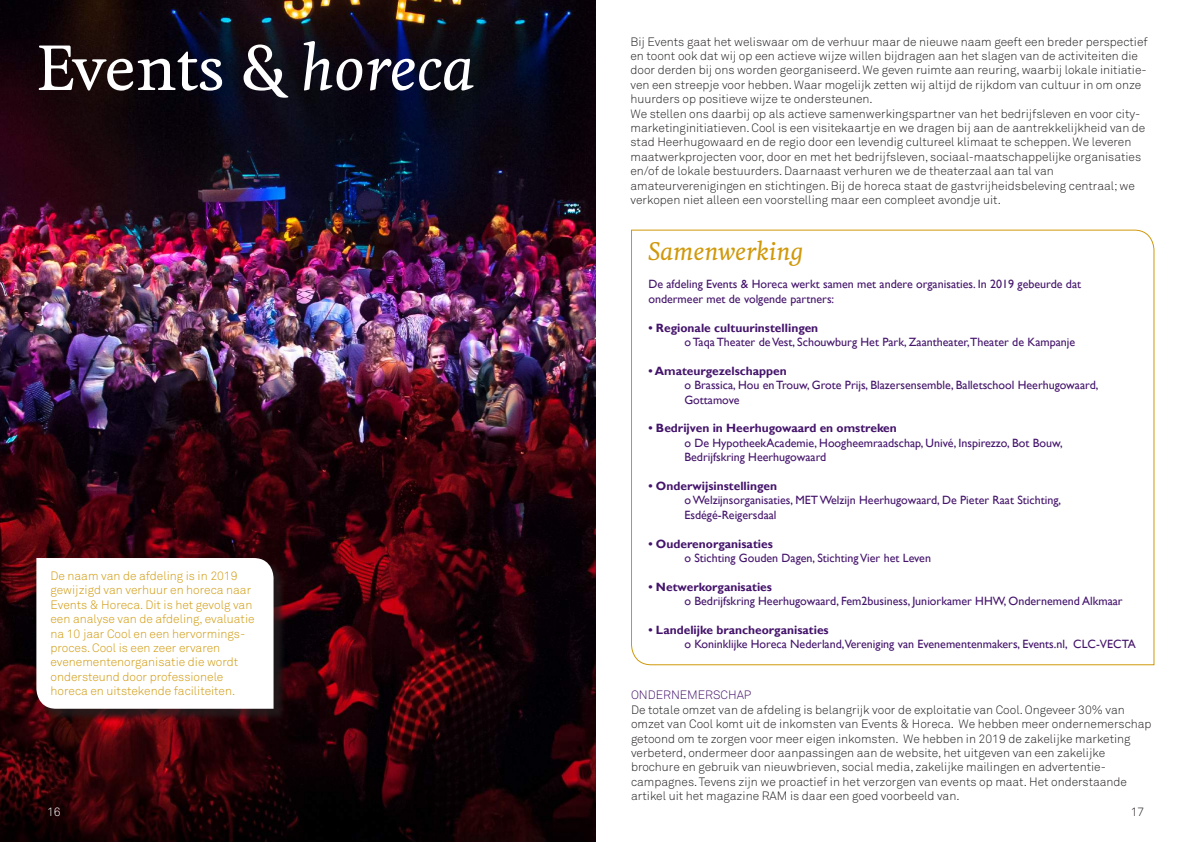
<style>
.page{position:relative;width:1191px;height:842px;background:#fff}
.page>*{position:absolute;margin:0;border:0;box-sizing:border-box;transform-origin:0 0}
.t1{font:500 60px "Feijoa";color:#fff}
.t2{font:italic 500 24px "Feijoa";color:#d0990c}
.t3{font:300 12px/14.4px "Akkurat";color:#231f20}
.t4{font:12px/14.4px "Gill Sans";color:#44146b}
.t5{font:300 12px/14.4px "Akkurat";color:#d0990c}
.t6{font:700 12px "Gill Sans";color:#44146b}
.t7{font:300 12px "Akkurat";color:#44146b}
.t8{font:300 12px "Akkurat";color:#fff}
.s1{font-style:italic}
</style>
<div class="page">
<img style="left:0;top:0;width:595px;height:842px">
<svg style="left:631px;top:229px;width:524px;height:437px"></svg>
<div style="left:38px;top:559px;width:248px;height:162px;background:#231f20;opacity:.75"></div>
<svg style="left:36px;top:558px;width:237px;height:151px"></svg>
<h1 class="t1" style="left:36px;top:30px;width:440px">Events &amp; <span class="s1">horeca</span></h1>
<p class="t3" style="left:630px;top:34px;width:519px">Bij Events gaat het weliswaar om de verhuur maar de nieuwe naam geeft een breder perspectief en toont ook dat wij op een actieve wijze willen bijdragen aan het slagen van de activiteiten die door derden bij ons worden georganiseerd. We geven ruimte aan reuring, waarbij lokale initiatie&shy;ven een streepje voor hebben. Waar mogelijk zetten wij altijd de rijkdom van cultuur in om onze huurders op positieve wijze te ondersteunen.<br>We stellen ons daarbij op als actieve samenwerkingspartner van het bedrijfsleven en voor city&shy;marketinginitiatieven. Cool is een visitekaartje en we dragen bij aan de aantrekkelijkheid van de stad Heerhugowaard en de regio door een levendig cultureel klimaat te scheppen. We leveren maatwerkprojecten voor, door en met het bedrijfsleven, sociaal-maatschappelijke organisaties en/of de lokale bestuurders. Daarnaast verhuren we de theaterzaal aan tal van amateurverenigingen en stichtingen. Bij de horeca staat de gastvrijheidsbeleving centraal; we verkopen niet alleen een voorstelling maar een compleet avondje uit.</p>
<h2 class="t2" style="left:648px;top:235px;width:156px">Samenwerking</h2>
<p class="t4" style="left:648px;top:277px;width:434px">De afdeling Events &amp; Horeca werkt samen met andere organisaties. In 2019 gebeurde dat ondermeer met de volgende partners:</p>
<p class="t6" style="left:648px;top:320px;width:171px">• Regionale cultuurinstellingen</p>
<p class="t4" style="left:684px;top:335px;width:392px">o Taqa Theater de Vest, Schouwburg Het Park, Zaantheater,Theater de Kampanje</p>
<p class="t6" style="left:648px;top:364px;width:140px">• Amateurgezelschappen</p>
<p class="t4" style="left:684px;top:378px;width:415px">o Brassica, Hou en Trouw, Grote Prijs, Blazersensemble, Balletschool Heerhugowaard,<br>Gottamove</p>
<p class="t6" style="left:648px;top:421px;width:250px">• Bedrijven in Heerhugowaard en omstreken</p>
<p class="t4" style="left:684px;top:436px;width:380px">o De HypotheekAcademie, Hoogheemraadschap, Univé, Inspirezzo, Bot Bouw,<br>Bedrijfskring Heerhugowaard</p>
<p class="t6" style="left:648px;top:479px;width:130px">• Onderwijsinstellingen</p>
<p class="t4" style="left:684px;top:493px;width:378px">o Welzijnsorganisaties, MET Welzijn Heerhugowaard, De Pieter Raat Stichting,<br>Esdégé-Reigersdaal</p>
<p class="t6" style="left:648px;top:536px;width:126px">• Ouderenorganisaties</p>
<p class="t4" style="left:684px;top:551px;width:248px">o Stichting Gouden Dagen, Stichting Vier het Leven</p>
<p class="t6" style="left:648px;top:580px;width:125px">• Netwerkorganisaties</p>
<p class="t4" style="left:684px;top:594px;width:440px">o Bedrijfskring Heerhugowaard, Fem2business, Juniorkamer HHW, Ondernemend Alkmaar</p>
<p class="t6" style="left:648px;top:623px;width:182px">• Landelijke brancheorganisaties</p>
<p class="t4" style="left:684px;top:637px;width:453px">o Koninklijke Horeca Nederland,Vereniging van Evenementenmakers, Events.nl, CLC-VECTA</p>
<p class="t7" style="left:631px;top:688px;width:122px">ONDERNEMERSCHAP</p>
<p class="t3" style="left:631px;top:702px;width:522px">De totale omzet van de afdeling is belangrijk voor de exploitatie van Cool. Ongeveer 30% van omzet van Cool komt uit de inkomsten van Events &amp; Horeca. We hebben meer ondernemerschap getoond om te zorgen voor meer eigen inkomsten. We hebben in 2019 de zakelijke marketing verbeterd, ondermeer door aanpassingen aan de website, het uitgeven van een zakelijke brochure en gebruik van nieuwbrieven, social media, zakelijke mailingen en advertentie&shy;campagnes. Tevens zijn we proactief in het verzorgen van events op maat. Het onderstaande artikel uit het magazine RAM is daar een goed voorbeeld van.</p>
<p class="t5" style="left:51px;top:568px;width:206px">De naam van de afdeling is in 2019 gewijzigd van verhuur en horeca naar Events &amp; Horeca. Dit is het gevolg van een analyse van de afdeling, evaluatie na 10 jaar Cool en een hervormings&shy;proces. Cool is een zeer ervaren evenementenorganisatie die wordt ondersteund door professionele horeca en uitstekende faciliteiten.</p>
<p class="t8" style="left:47px;top:804px;width:15px">16</p>
<p class="t3" style="left:1130px;top:804px;width:15px">17</p>
</div>
